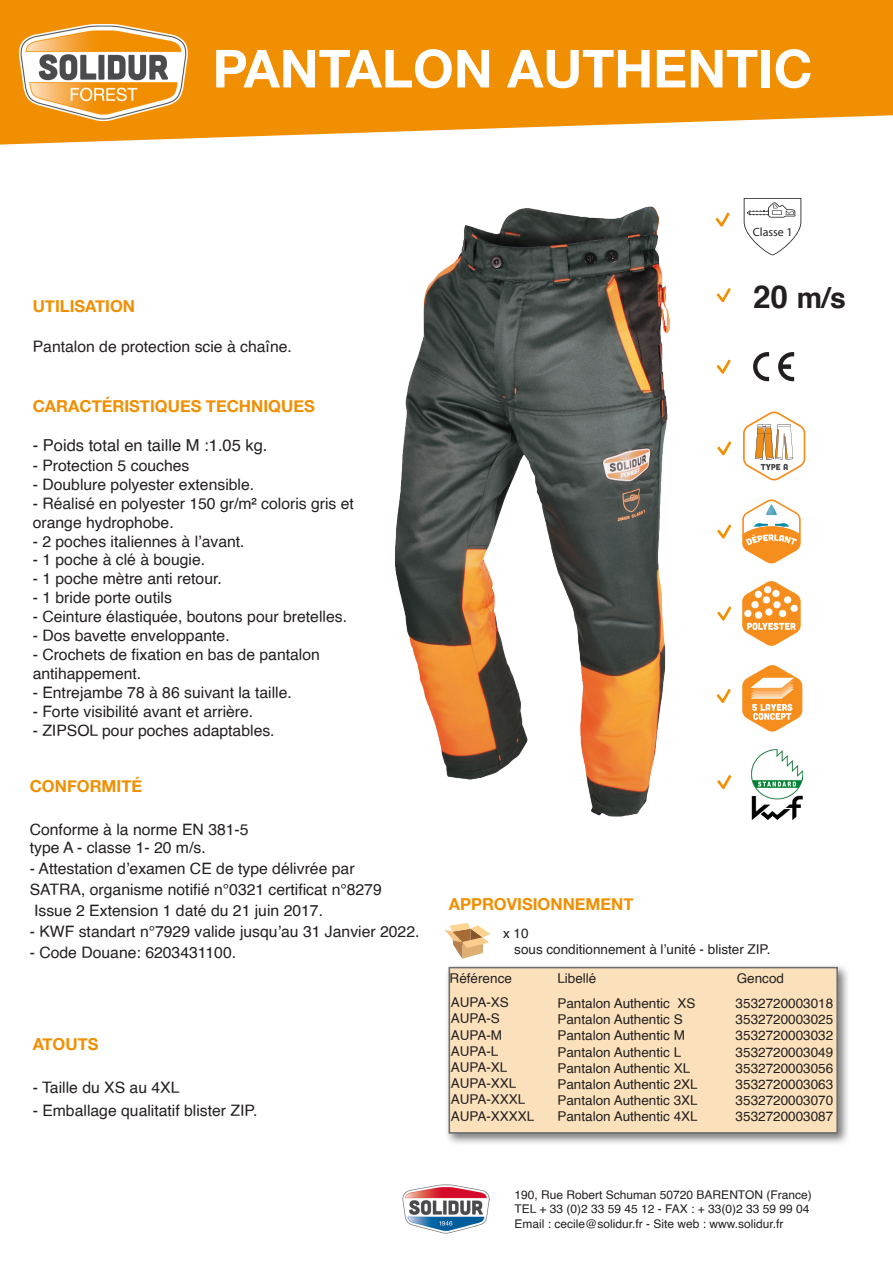
<style>
.page{position:relative;width:893px;height:1263px;background:#fff}
.page>*{position:absolute;margin:0;border:0;box-sizing:border-box;transform-origin:0 0}
.t1{font:700 52.5px "Helvetica Neue";color:#fff}
.t2{font:700 28.5px "Helvetica";color:#231f20}
.t3{font:700 16.5px "Helvetica Neue";color:#f18f02}
.t4{font:16.5px "Helvetica";color:#231f20}
.t5{font:15.75px/18.9px "Helvetica";color:#231f20}
.t6{font:13.5px "Helvetica";color:#231f20}
.t7{font:12px "Helvetica";color:#231f20}
.t8{font:12px "Myriad Pro";color:#231f20}
.s1{font-size:31.5px}
</style>
<div class="page">
<div style="left:445px;top:963px;width:405px;height:183px;background:#4b4c4d;opacity:.75"></div>
<div style="left:449px;top:967px;width:389px;height:166px;background:#fbe1bb;border:2px solid #6c6d70"></div>
<svg style="left:0;top:0;width:893px;height:145px;background:#f29c20"></svg>
<svg style="left:445px;top:923px;width:46px;height:36px"></svg>
<img style="left:394px;top:206px;width:277px;height:611px">
<img style="left:19px;top:24px;width:169px;height:96px">
<svg style="left:715px;top:213px;width:15px;height:14px"></svg>
<svg style="left:717px;top:441px;width:14px;height:14px"></svg>
<svg style="left:744px;top:198px;width:57px;height:57px"></svg>
<svg style="left:743px;top:411px;width:63px;height:70px"></svg>
<svg style="left:717px;top:360px;width:14px;height:14px"></svg>
<svg style="left:753px;top:352px;width:16px;height:29px"></svg>
<svg style="left:778px;top:352px;width:16px;height:29px"></svg>
<svg style="left:717px;top:606px;width:14px;height:14px"></svg>
<svg style="left:717px;top:689px;width:14px;height:14px"></svg>
<svg style="left:717px;top:775px;width:14px;height:14px"></svg>
<svg style="left:717px;top:524px;width:14px;height:14px"></svg>
<svg style="left:742px;top:499px;width:59px;height:65px"></svg>
<svg style="left:742px;top:581px;width:59px;height:65px"></svg>
<svg style="left:742px;top:665px;width:61px;height:67px"></svg>
<img style="left:752px;top:749px;width:50px;height:70px">
<svg style="left:717px;top:288px;width:14px;height:14px"></svg>
<img style="left:403px;top:1184px;width:86px;height:49px">
<p class="t1" style="left:213px;top:36px;width:601px">PANTALON AUTHENTIC</p>
<p class="t3" style="left:33px;top:295px;width:104px">UTILISATION</p>
<p class="t5" style="left:33px;top:337px;width:261px">Pantalon de protection scie à chaîne.</p>
<p class="t3" style="left:33px;top:396px;width:284px">CARACTÉRISTIQUES TECHNIQUES</p>
<p class="t4" style="left:33px;top:433px;width:236px">- Poids total en taille M :1.05 kg.</p>
<p class="t5" style="left:33px;top:456px;width:158px">- Protection 5 couches</p>
<p class="t5" style="left:33px;top:475px;width:223px">- Doublure polyester extensible.</p>
<p class="t5" style="left:33px;top:494px;width:323px">- Réalisé en polyester 150 gr/m² coloris gris et orange hydrophobe.</p>
<p class="t5" style="left:33px;top:532px;width:213px">- 2 poches italiennes à l’avant.</p>
<p class="t5" style="left:33px;top:551px;width:174px">- 1 poche à clé à bougie.</p>
<p class="t5" style="left:33px;top:570px;width:191px">- 1 poche mètre anti retour.</p>
<p class="t5" style="left:33px;top:589px;width:141px">- 1 bride porte outils</p>
<p class="t5" style="left:33px;top:608px;width:316px">- Ceinture élastiquée, boutons pour bretelles.</p>
<p class="t5" style="left:33px;top:626px;width:198px">- Dos bavette enveloppante.</p>
<p class="t5" style="left:33px;top:645px;width:289px">- Crochets de fixation en bas de pantalon</p>
<p class="t5" style="left:33px;top:664px;width:110px">antihappement.</p>
<p class="t5" style="left:33px;top:683px;width:261px">- Entrejambe 78 à 86 suivant la taille.</p>
<p class="t5" style="left:33px;top:702px;width:222px">- Forte visibilité avant et arrière.</p>
<p class="t5" style="left:33px;top:721px;width:243px">- ZIPSOL pour poches adaptables.</p>
<p class="t3" style="left:30px;top:776px;width:114px">CONFORMITÉ</p>
<p class="t5" style="left:30px;top:820px;width:220px">Conforme à la norme EN 381-5</p>
<p class="t5" style="left:30px;top:839px;width:177px">type A - classe 1- 20 m/s.</p>
<p class="t5" style="left:30px;top:860px;width:326px">- Attestation d’examen CE de type délivrée par</p>
<p class="t5" style="left:30px;top:881px;width:353px">SATRA, organisme notifié n°0321 certificat n°8279</p>
<p class="t5" style="left:34px;top:902px;width:290px">Issue 2 Extension 1 daté du 21 juin 2017.</p>
<p class="t5" style="left:30px;top:923px;width:391px">- KWF standart n°7929 valide jusqu’au 31 Janvier 2022.</p>
<p class="t5" style="left:30px;top:944px;width:208px">- Code Douane: 6203431100.</p>
<p class="t3" style="left:33px;top:1034px;width:67px">ATOUTS</p>
<p class="t5" style="left:33px;top:1078px;width:148px">- Taille du XS au 4XL</p>
<p class="t5" style="left:33px;top:1101px;width:226px">- Emballage qualitatif blister ZIP.</p>
<p class="t8" style="left:753px;top:224px;width:41px">Classe 1</p>
<p class="t2" style="left:753px;top:275px;width:94px"><span class="s1">20</span> m/s</p>
<p class="t3" style="left:449px;top:894px;width:186px">APPROVISIONNEMENT</p>
<p class="t6" style="left:503px;top:923px;width:27px">x 10</p>
<p class="t6" style="left:514px;top:939px;width:258px">sous conditionnement à l’unité - blister ZIP.</p>
<p class="t6" style="left:450px;top:968px;width:64px">Référence</p>
<p class="t6" style="left:557px;top:968px;width:41px">Libellé</p>
<p class="t6" style="left:737px;top:968px;width:49px">Gencod</p>
<p class="t6" style="left:451px;top:992px;width:60px">AUPA-XS</p>
<p class="t6" style="left:451px;top:1008px;width:51px">AUPA-S</p>
<p class="t6" style="left:451px;top:1024px;width:53px">AUPA-M</p>
<p class="t6" style="left:451px;top:1040px;width:49px">AUPA-L</p>
<p class="t6" style="left:451px;top:1057px;width:58px">AUPA-XL</p>
<p class="t6" style="left:451px;top:1073px;width:67px">AUPA-XXL</p>
<p class="t6" style="left:451px;top:1089px;width:76px">AUPA-XXXL</p>
<p class="t6" style="left:451px;top:1105px;width:85px">AUPA-XXXXL</p>
<p class="t6" style="left:557px;top:993px;width:140px">Pantalon Authentic XS</p>
<p class="t6" style="left:557px;top:1009px;width:127px">Pantalon Authentic S</p>
<p class="t6" style="left:557px;top:1025px;width:129px">Pantalon Authentic M</p>
<p class="t6" style="left:557px;top:1041px;width:125px">Pantalon Authentic L</p>
<p class="t6" style="left:557px;top:1058px;width:134px">Pantalon Authentic XL</p>
<p class="t6" style="left:557px;top:1074px;width:142px">Pantalon Authentic 2XL</p>
<p class="t6" style="left:557px;top:1090px;width:142px">Pantalon Authentic 3XL</p>
<p class="t6" style="left:557px;top:1106px;width:142px">Pantalon Authentic 4XL</p>
<p class="t6" style="left:736px;top:993px;width:99px">3532720003018</p>
<p class="t6" style="left:736px;top:1009px;width:99px">3532720003025</p>
<p class="t6" style="left:736px;top:1025px;width:99px">3532720003032</p>
<p class="t6" style="left:736px;top:1041px;width:99px">3532720003049</p>
<p class="t6" style="left:736px;top:1058px;width:99px">3532720003056</p>
<p class="t6" style="left:736px;top:1074px;width:99px">3532720003063</p>
<p class="t6" style="left:736px;top:1090px;width:99px">3532720003070</p>
<p class="t6" style="left:736px;top:1106px;width:99px">3532720003087</p>
<p class="t7" style="left:514px;top:1185px;width:299px">190, Rue Robert Schuman 50720 BARENTON (France)</p>
<p class="t7" style="left:514px;top:1200px;width:297px">TEL + 33 (0)2 33 59 45 12 - FAX : + 33(0)2 33 59 99 04</p>
<p class="t7" style="left:514px;top:1214px;width:270px">Email : cecile@solidur.fr - Site web : www.solidur.fr</p>
</div>
